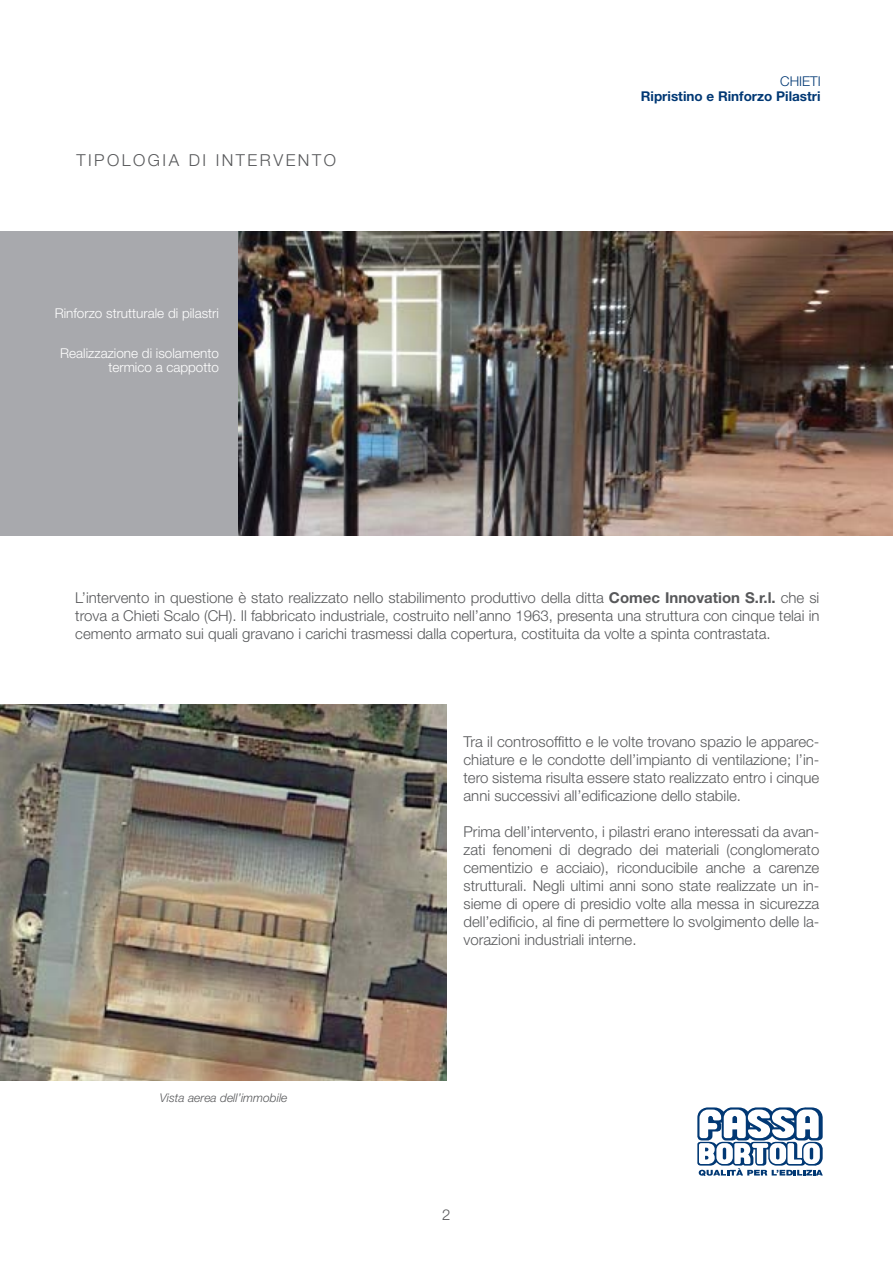
<style>
.page{position:relative;width:893px;height:1263px;background:#fff}
.page>*{position:absolute;margin:0;border:0;box-sizing:border-box;transform-origin:0 0}
.t1{font:300 16.5px "Helvetica Neue LT Std";letter-spacing:.15em;color:#57585a}
.Testo_Normale{font:300 15px/18px "Helvetica Neue LT Std";color:#57585a;text-align:justify}
.t2{font:300 13.5px/13.5px "Helvetica Neue LT Std";color:#fff;text-align:right}
.t3{font:700 13.5px "Helvetica Neue LT Std";color:#013874}
.t4{font:300 13.5px "Helvetica Neue LT Std";color:#013874}
.Didascalia{font:italic 300 12px "Helvetica Neue LT Std";color:#57585a}
.s1{font-weight:700}
</style>
<div class="page">
<svg style="left:697px;top:1107px;width:126px;height:69px"></svg>
<div style="left:0;top:231px;width:893px;height:305px;background:#a8a9ad"></div>
<img style="left:238px;top:231px;width:655px;height:305px">
<img style="left:0;top:704px;width:446px;height:377px">
<p class="t1" style="left:77px;top:150px;width:261px">TIPOLOGIA DI INTERVENTO</p>
<p class="t2" style="left:55px;top:306px;width:166px">Rinforzo strutturale di pilastri</p>
<p class="t2" style="left:60px;top:347px;width:160px">Realizzazione di isolamento termico a cappotto</p>
<p class="t4" style="left:780px;top:73px;width:42px">CHIETI</p>
<p class="t3" style="left:641px;top:88px;width:181px">Ripristino e Rinforzo Pilastri</p>
<p class="Testo_Normale" style="left:75px;top:588px;width:746px">L’intervento in questione è stato realizzato nello stabilimento produttivo della ditta <span class="s1">Comec Innovation S.r.l.</span> che si trova a Chieti Scalo (CH). Il fabbricato industriale, costruito nell’anno 1963, presenta una struttura con cinque telai in cemento armato sui quali gravano i carichi trasmessi dalla copertura, costituita da volte a spinta contrastata.</p>
<p class="Didascalia" style="left:160px;top:1090px;width:129px">Vista aerea dell’immobile</p>
<p class="Testo_Normale" style="left:463px;top:732px;width:357px">Tra il controsoffitto e le volte trovano spazio le apparec&shy;chiature e le condotte dell’impianto di ventilazione; l’in&shy;tero sistema risulta essere stato realizzato entro i cinque anni successivi all’edificazione dello stabile.</p>
<p class="Testo_Normale" style="left:463px;top:822px;width:357px">Prima dell’intervento, i pilastri erano interessati da avan&shy;zati fenomeni di degrado dei materiali (conglomerato cementizio e acciaio), riconducibile anche a carenze strutturali. Negli ultimi anni sono state realizzate un in&shy;sieme di opere di presidio volte alla messa in sicurezza dell’edificio, al fine di permettere lo svolgimento delle la&shy;vorazioni industriali interne.</p>
<p class="Testo_Normale" style="left:442px;top:1205px;width:10px">2</p>
</div>
